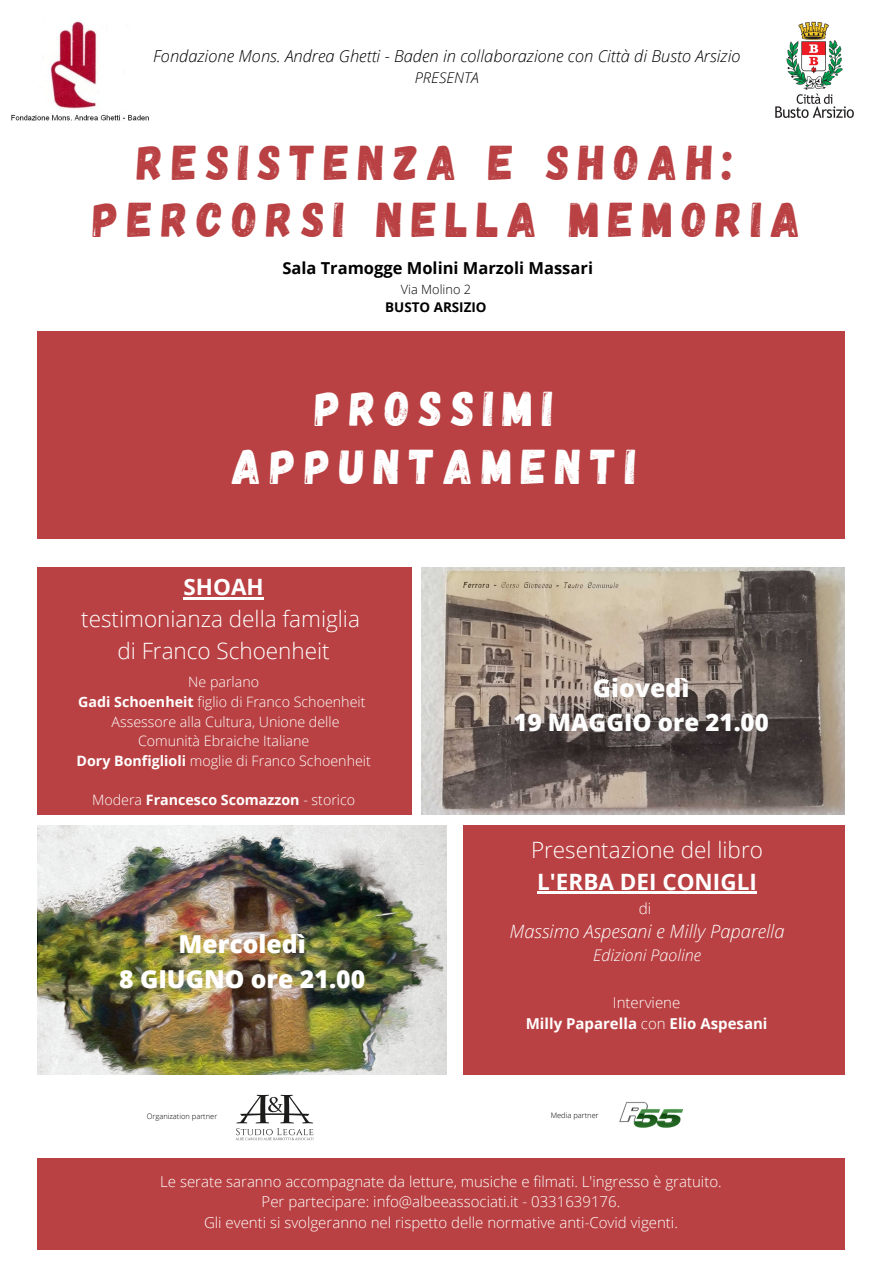
<style>
.page{position:relative;width:893px;height:1263px;background:#fff}
.page>*{position:absolute;margin:0;border:0;box-sizing:border-box;transform-origin:0 0}
.t1{font:48.75px "Gagalin";letter-spacing:.18em;color:#ba4143}
.t2{font:48.75px "Gagalin";letter-spacing:.18em;color:#fff}
.t3{font:800 24.75px "Open Sans";color:#fff}
.t4{font:800 24.75px "Open Sans";color:#fdfdfd}
.t5{font:800 24px "Open Sans";color:#fdfdfd}
.t6{font:300 22.5px "Open Sans";color:#fff}
.t7{font:700 22.5px "Open Sans";color:#fff}
.t8{font:italic 300 18.3px "Open Sans";color:#fff}
.t9{font:italic 300 16.5px "Open Sans";color:#000}
.t10{font:700 16.5px "Open Sans";color:#000}
.t11{font:italic 300 16.05px "Open Sans";color:#fff}
.t12{font:300 15.3px "Open Sans";color:#fff}
.t13{font:300 15px "Open Sans";color:#fff}
.t14{font:700 15px "Open Sans";color:#fff}
.t15{font:italic 300 14.85px "Open Sans";color:#000}
.t16{font:300 14.25px/19.7px "Open Sans";color:#fff;text-align:center}
.t17{font:700 14.25px "Open Sans";color:#fff}
.t18{font:700 13.42px "Open Sans";color:#000}
.t19{font:300 12.75px "Open Sans";color:#000}
.t20{font:300 7.5px "Open Sans";color:#000}
.s1{font-weight:700}
.s2{font-weight:300}
</style>
<div class="page">
<img style="left:422px;top:567px;width:422px;height:247px">
<div style="left:37px;top:567px;width:375px;height:247px;background:#ba4143"></div>
<div style="left:463px;top:826px;width:381px;height:248px;background:#ba4143"></div>
<div style="left:37px;top:1158px;width:807px;height:91px;background:#ba4143"></div>
<img style="left:775px;top:21px;width:79px;height:97px">
<img style="left:11px;top:21px;width:138px;height:100px">
<img style="left:235px;top:1094px;width:79px;height:47px">
<img style="left:37px;top:826px;width:410px;height:248px">
<img style="left:619px;top:1101px;width:65px;height:27px">
<div style="left:37px;top:332px;width:807px;height:207px;background:#ba4143"></div>
<hr style="left:183px;top:597px;width:81px;height:2px;background:#fff">
<hr style="left:537px;top:891px;width:220px;height:2px;background:#fff">
<p class="t9" style="left:153px;top:44px;width:589px">Fondazione Mons. Andrea Ghetti - Baden in collaborazione con Città di Busto Arsizio</p>
<p class="t15" style="left:415px;top:67px;width:66px">PRESENTA</p>
<p class="t1" style="left:137px;top:131px;width:597px">RESISTENZA E SHOAH:</p>
<p class="t1" style="left:93px;top:188px;width:709px">PERCORSI NELLA MEMORIA</p>
<p class="t10" style="left:282px;top:257px;width:312px">Sala Tramogge Molini Marzoli Massari</p>
<p class="t19" style="left:401px;top:280px;width:72px">Via Molino 2</p>
<p class="t18" style="left:385px;top:298px;width:103px">BUSTO ARSIZIO</p>
<p class="t2" style="left:315px;top:377px;width:239px">PROSSIMI</p>
<p class="t2" style="left:232px;top:435px;width:405px">APPUNTAMENTI</p>
<p class="t7" style="left:183px;top:571px;width:82px">SHOAH</p>
<p class="t6" style="left:81px;top:603px;width:280px">testimonianza della famiglia</p>
<p class="t6" style="left:117px;top:634px;width:214px">di Franco Schoenheit</p>
<p class="t16" style="left:188px;top:672px;width:72px">Ne parlano</p>
<p class="t16" style="left:78px;top:691px;width:289px"><span class="s1">Gadi Schoenheit</span> figlio di Franco Schoenheit<br>Assessore alla Cultura, Unione delle<br>Comunità Ebraiche Italiane</p>
<p class="t16" style="left:77px;top:750px;width:296px"><span class="s1">Dory Bonfiglioli</span> moglie di Franco Schoenheit</p>
<p class="t17" style="left:92px;top:790px;width:265px"><span class="s2">Modera</span> Francesco Scomazzon <span class="s2">- storico</span></p>
<p class="t3" style="left:178px;top:927px;width:129px">Mercoledì</p>
<p class="t3" style="left:119px;top:961px;width:247px">8 GIUGNO ore 21.00</p>
<p class="t4" style="left:593px;top:671px;width:98px">Giovedì</p>
<p class="t5" style="left:513px;top:705px;width:257px">19 MAGGIO ore 21.00</p>
<p class="t6" style="left:531px;top:834px;width:233px">Presentazione del libro</p>
<p class="t7" style="left:537px;top:866px;width:221px">L'ERBA DEI CONIGLI</p>
<p class="t12" style="left:639px;top:897px;width:14px">di</p>
<p class="t8" style="left:509px;top:919px;width:277px">Massimo Aspesani e Milly Paparella</p>
<p class="t11" style="left:593px;top:944px;width:109px">Edizioni Paoline</p>
<p class="t13" style="left:613px;top:992px;width:69px">Interviene</p>
<p class="t14" style="left:526px;top:1013px;width:243px">Milly Paparella <span class="s2">con</span> Elio Aspesani</p>
<p class="t20" style="left:147px;top:1111px;width:72px">Organization partner</p>
<p class="t20" style="left:551px;top:1110px;width:49px">Media partner</p>
<p class="t13" style="left:160px;top:1170px;width:563px">Le serate saranno accompagnate da letture, musiche e filmati. L'ingresso è gratuito.</p>
<p class="t13" style="left:262px;top:1191px;width:360px">Per partecipare: info@albeeassociati.it - 0331639176.</p>
<p class="t13" style="left:204px;top:1212px;width:475px">Gli eventi si svolgeranno nel rispetto delle normative anti-Covid vigenti.</p>
</div>
